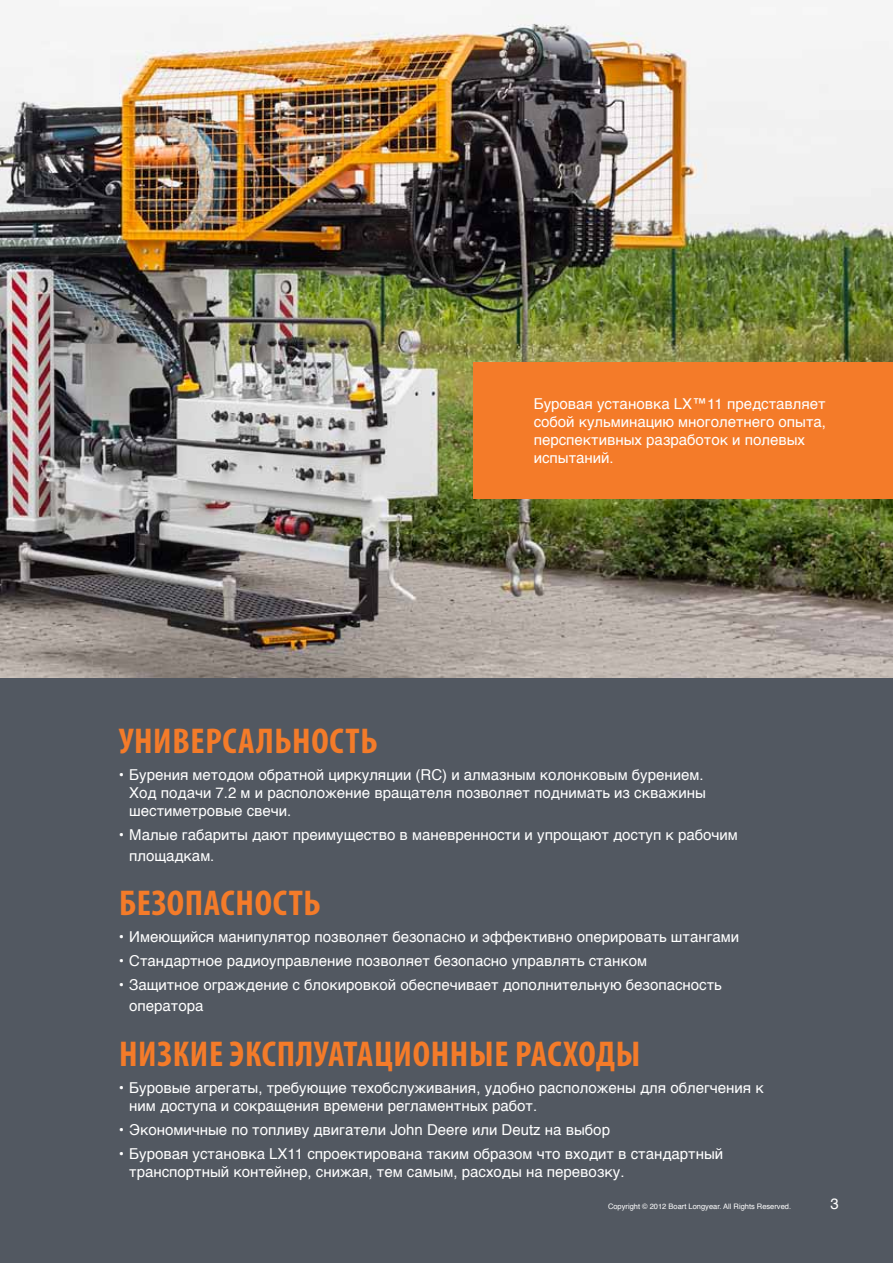
<style>
.page{position:relative;width:893px;height:1263px;background:#fff}
.page>*{position:absolute;margin:0;border:0;box-sizing:border-box;transform-origin:0 0}
.t1{font:700 condensed 36px "Myriad Pro";letter-spacing:.02em;color:#f47b29}
.t2{font:15px/18px "Helvetica";color:#fff}
.t3{font:7.5px "Helvetica";color:#fff}
</style>
<div class="page">
<img style="left:0;top:14px;width:893px;height:664px">
<div style="left:473px;top:362px;width:420px;height:137px;background:#f47b29"></div>
<div style="left:0;top:678px;width:893px;height:585px;background:#525861"></div>
<p class="t2" style="left:534px;top:395px;width:294px">Буровая установка LX™11 представляет собой кульминацию многолетнего опыта, перспективных разработок и полевых испытаний.</p>
<h1 class="t1" style="left:119px;top:719px;width:260px">УНИВЕРСАЛЬНОСТЬ</h1>
<p class="t2" style="left:129px;top:766px;width:578px;text-indent:-10px">• Бурения методом обратной циркуляции (RC) и алмазным колонковым бурением.<br>Ход подачи 7.2 м и расположение вращателя позволяет поднимать из скважины шестиметровые свечи.</p>
<p class="t2" style="left:129px;top:825px;width:610px;line-height:20.7px;text-indent:-10px">• Малые габариты дают преимущество в маневренности и упрощают доступ к рабочим площадкам.</p>
<h1 class="t1" style="left:119px;top:881px;width:203px">БЕЗОПАСНОСТЬ</h1>
<p class="t2" style="left:119px;top:928px;width:622px">• Имеющийся манипулятор позволяет безопасно и эффективно оперировать штангами</p>
<p class="t2" style="left:119px;top:952px;width:530px">• Стандартное радиоуправление позволяет безопасно управлять станком</p>
<p class="t2" style="left:129px;top:975px;width:594px;line-height:20.7px;text-indent:-10px">• Защитное ограждение с блокировкой обеспечивает дополнительную безопасность оператора</p>
<h1 class="t1" style="left:119px;top:1031px;width:523px">НИЗКИЕ ЭКСПЛУАТАЦИОННЫЕ РАСХОДЫ</h1>
<p class="t2" style="left:129px;top:1079px;width:636px;text-indent:-10px">• Буровые агрегаты, требующие техобслуживания, удобно расположены для облегчения к ним доступа и сокращения времени регламентных работ.</p>
<p class="t2" style="left:119px;top:1121px;width:493px">• Экономичные по топливу двигатели John Deere или Deutz на выбор</p>
<p class="t2" style="left:129px;top:1145px;width:595px;text-indent:-10px">• Буровая установка LX11 спроектирована таким образом что входит в стандартный транспортный контейнер, снижая, тем самым, расходы на перевозку.</p>
<p class="t3" style="left:608px;top:1200px;width:185px">Copyright © 2012 Boart Longyear. All Rights Reserved.</p>
<p class="t2" style="left:831px;top:1195px;width:10px">3</p>
</div>
